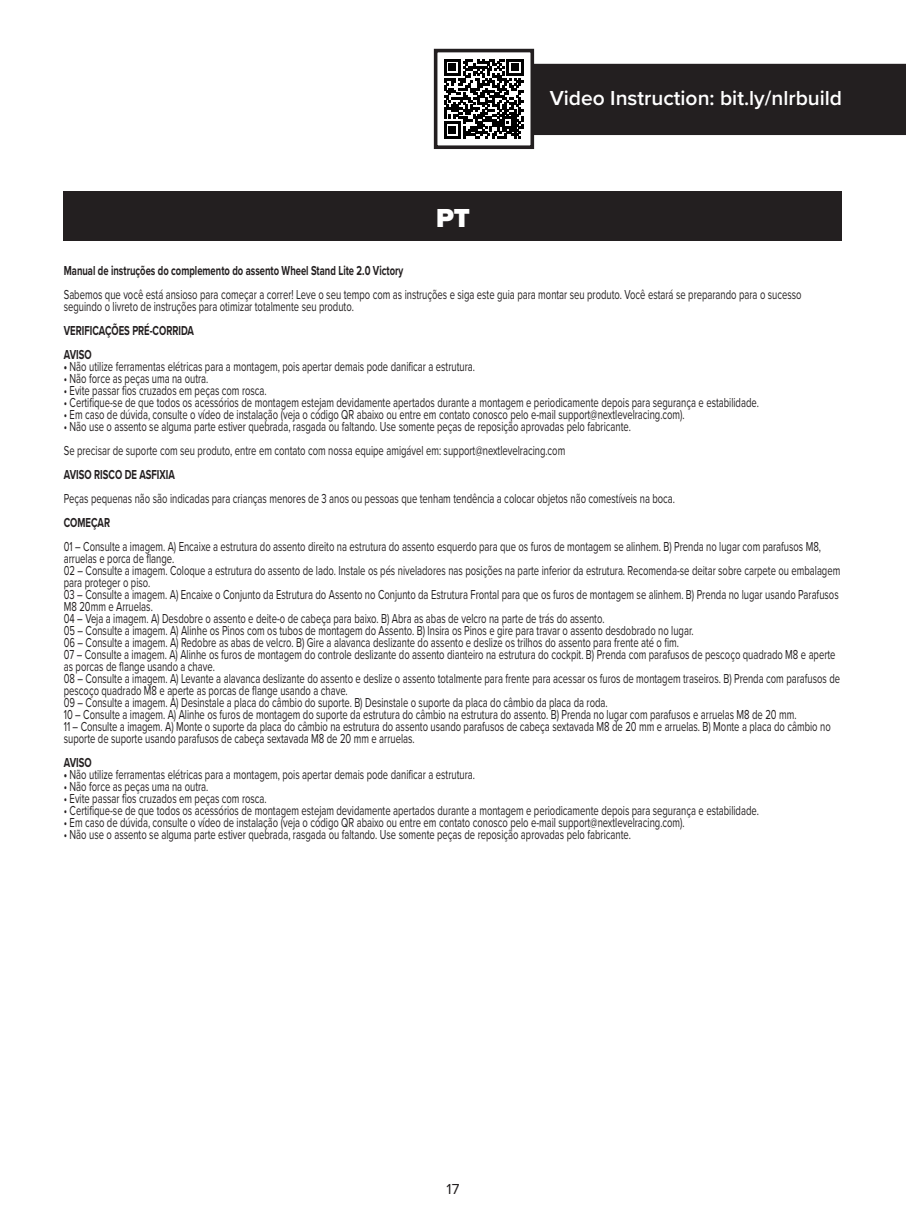
<style>
.page{position:relative;width:906px;height:1225px;background:#fff}
.page>*{position:absolute;margin:0;border:0;box-sizing:border-box;transform-origin:0 0}
.t1{font:900 27px "Proxima Nova";color:#fff}
.t2{font:600 21px "Proxima Nova";color:#fff}
.t3{font:15px "Proxima Nova";color:#231f20}
.translation_body{font:13.5px/12px "Proxima Nova";color:#231f20;scale:.7 1}
.translation_body-2{font:700 13.5px "Proxima Nova";color:#231f20;scale:.7 1}
.s1{font-weight:700}
</style>
<div class="page">
<svg style="left:444px;top:59px;width:462px;height:79px;background:#403d3e"></svg>
<div style="left:434px;top:49px;width:100px;height:100px;border:4px solid #231f20"></div>
<div style="left:64px;top:191px;width:778px;height:49px;background:#231f20"></div>
<p class="t1" style="left:436px;top:197px;width:35px">PT</p>
<h2 class="t2" style="left:550px;top:83px;width:294px">Video Instruction: bit.ly/nlrbuild</h2>
<p class="translation_body-2" style="left:64px;top:261px;width:486px">Manual de instruções do complemento do assento Wheel Stand Lite 2.0 Victory</p>
<p class="translation_body" style="left:64px;top:288px;width:1055px">Sabemos que você está ansioso para começar a correr! Leve o seu tempo com as instruções e siga este guia para montar seu produto. Você estará se preparando para o sucesso seguindo o livreto de instruções para otimizar totalmente seu produto.</p>
<p class="translation_body-2" style="left:64px;top:321px;width:188px">VERIFICAÇÕES PRÉ-CORRIDA</p>
<p class="translation_body-2" style="left:64px;top:345px;width:41px">AVISO</p>
<p class="translation_body" style="left:64px;top:360px;width:589px"><span class="s1">•</span> Não utilize ferramentas elétricas para a montagem, pois apertar demais pode danificar a estrutura.</p>
<p class="translation_body" style="left:64px;top:372px;width:208px">• Não force as peças uma na outra.</p>
<p class="translation_body" style="left:64px;top:384px;width:291px">• Evite passar fios cruzados em peças com rosca.</p>
<p class="translation_body" style="left:64px;top:396px;width:994px">• Certifique-se de que todos os acessórios de montagem estejam devidamente apertados durante a montagem e periodicamente depois para segurança e estabilidade.</p>
<p class="translation_body" style="left:64px;top:408px;width:888px">• Em caso de dúvida, consulte o vídeo de instalação (veja o código QR abaixo ou entre em contato conosco pelo e-mail support@nextlevelracing.com).</p>
<p class="translation_body" style="left:64px;top:420px;width:811px">• Não use o assento se alguma parte estiver quebrada, rasgada ou faltando. Use somente peças de reposição aprovadas pelo fabricante.</p>
<p class="translation_body" style="left:64px;top:444px;width:718px">Se precisar de suporte com seu produto, entre em contato com nossa equipe amigável em: support@nextlevelracing.com</p>
<p class="translation_body-2" style="left:64px;top:465px;width:160px">AVISO RISCO DE ASFIXIA</p>
<p class="translation_body" style="left:64px;top:492px;width:874px">Peças pequenas não são indicadas para crianças menores de 3 anos ou pessoas que tenham tendência a colocar objetos não comestíveis na boca.</p>
<p class="translation_body-2" style="left:64px;top:513px;width:68px">COMEÇAR</p>
<p class="translation_body" style="left:64px;top:540px;width:1083px">01 – Consulte a imagem. A) Encaixe a estrutura do assento direito na estrutura do assento esquerdo para que os furos de montagem se alinhem. B) Prenda no lugar com parafusos M8, arruelas e porca de flange.</p>
<p class="translation_body" style="left:64px;top:564px;width:1110px">02 – Consulte a imagem. Coloque a estrutura do assento de lado. Instale os pés niveladores nas posições na parte inferior da estrutura. Recomenda-se deitar sobre carpete ou embalagem para proteger o piso.</p>
<p class="translation_body" style="left:64px;top:588px;width:1108px">03 – Consulte a imagem. A) Encaixe o Conjunto da Estrutura do Assento no Conjunto da Estrutura Frontal para que os furos de montagem se alinhem. B) Prenda no lugar usando Parafusos<br>M8 20mm e Arruelas.</p>
<p class="translation_body" style="left:64px;top:612px;width:774px">04 – Veja a imagem. A) Desdobre o assento e deite-o de cabeça para baixo. B) Abra as abas de velcro na parte de trás do assento.</p>
<p class="translation_body" style="left:64px;top:624px;width:901px">05 – Consulte a imagem. A) Alinhe os Pinos com os tubos de montagem do Assento. B) Insira os Pinos e gire para travar o assento desdobrado no lugar.</p>
<p class="translation_body" style="left:64px;top:636px;width:880px">06 – Consulte a imagem. A) Redobre as abas de velcro. B) Gire a alavanca deslizante do assento e deslize os trilhos do assento para frente até o fim.</p>
<p class="translation_body" style="left:64px;top:648px;width:1104px">07 – Consulte a imagem. A) Alinhe os furos de montagem do controle deslizante do assento dianteiro na estrutura do cockpit. B) Prenda com parafusos de pescoço quadrado M8 e aperte as porcas de flange usando a chave.</p>
<p class="translation_body" style="left:64px;top:672px;width:1110px">08 – Consulte a imagem. A) Levante a alavanca deslizante do assento e deslize o assento totalmente para frente para acessar os furos de montagem traseiros. B) Prenda com parafusos de pescoço quadrado M8 e aperte as porcas de flange usando a chave.</p>
<p class="translation_body" style="left:64px;top:696px;width:778px">09 – Consulte a imagem. A) Desinstale a placa do câmbio do suporte. B) Desinstale o suporte da placa do câmbio da placa da roda.</p>
<p class="translation_body" style="left:64px;top:708px;width:1048px">10 – Consulte a imagem. A) Alinhe os furos de montagem do suporte da estrutura do câmbio na estrutura do assento. B) Prenda no lugar com parafusos e arruelas M8 de 20 mm.</p>
<p class="translation_body" style="left:64px;top:720px;width:1097px">11 – Consulte a imagem. A) Monte o suporte da placa do câmbio na estrutura do assento usando parafusos de cabeça sextavada M8 de 20 mm e arruelas. B) Monte a placa do câmbio no suporte de suporte usando parafusos de cabeça sextavada M8 de 20 mm e arruelas.</p>
<p class="translation_body-2" style="left:64px;top:753px;width:41px">AVISO</p>
<p class="translation_body" style="left:64px;top:768px;width:589px"><span class="s1">•</span> Não utilize ferramentas elétricas para a montagem, pois apertar demais pode danificar a estrutura.</p>
<p class="translation_body" style="left:64px;top:780px;width:208px">• Não force as peças uma na outra.</p>
<p class="translation_body" style="left:64px;top:792px;width:291px">• Evite passar fios cruzados em peças com rosca.</p>
<p class="translation_body" style="left:64px;top:804px;width:994px">• Certifique-se de que todos os acessórios de montagem estejam devidamente apertados durante a montagem e periodicamente depois para segurança e estabilidade.</p>
<p class="translation_body" style="left:64px;top:816px;width:888px">• Em caso de dúvida, consulte o vídeo de instalação (veja o código QR abaixo ou entre em contato conosco pelo e-mail support@nextlevelracing.com).</p>
<p class="translation_body" style="left:64px;top:828px;width:811px">• Não use o assento se alguma parte estiver quebrada, rasgada ou faltando. Use somente peças de reposição aprovadas pelo fabricante.</p>
<p class="t3" style="left:446px;top:1177px;width:14px">17</p>
</div>
